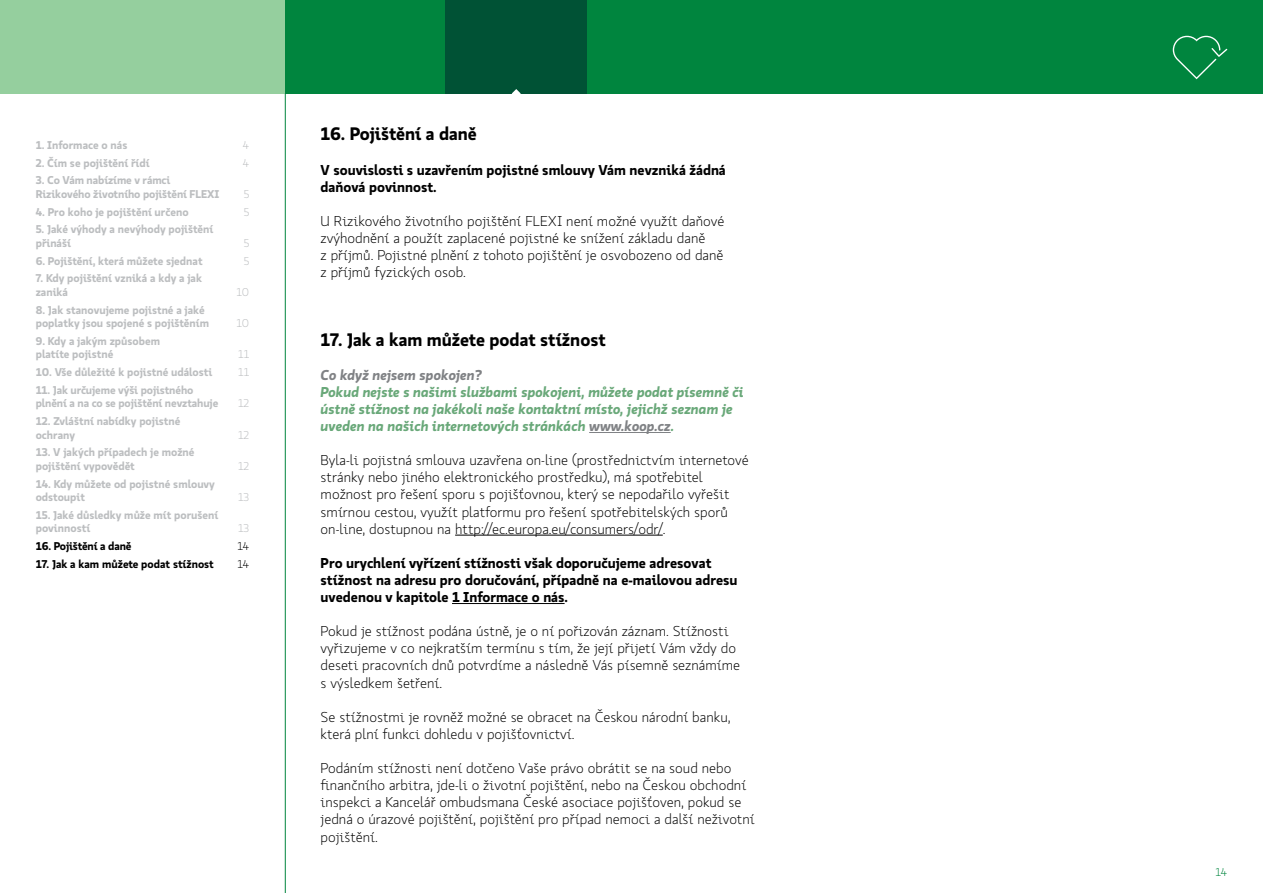
<style>
.page{position:relative;width:1263px;height:893px;background:#fff}
.page>*{position:absolute;margin:0;border:0;box-sizing:border-box;transform-origin:0 0}
.t1{font:700 18px "Koop Pro";color:#000}
.t2{font:300 14.25px/17.1px "Koop Pro";color:#000}
.t3{font:700 14.25px/17.1px "Koop Pro";color:#000}
.t4{font:italic 700 14.25px/17.1px "Koop Pro";color:#69a879}
.t5{font:italic 700 14.25px "Koop Pro";color:#808285}
.t6{font:700 11.25px/13.5px "Koop Pro";color:#bcbec0}
.t7{font:700 11.25px "Koop Pro";color:#000}
.t8{font:300 11.25px "Koop Pro";color:#bcbec0}
.t9{font:300 11.25px "Koop Pro";color:#000}
.t10{font:300 11.25px "Koop Pro";color:#00853e}
.s1{color:#808285}
</style>
<div class="page">
<div style="left:0;top:0;width:285px;height:94px;background:#95cf9e"></div>
<div style="left:285px;top:0;width:978px;height:94px;background:#00853e"></div>
<div style="left:445px;top:0;width:142px;height:94px;background:#005235"></div>
<svg style="left:1173px;top:36px;width:54px;height:43px"></svg>
<hr style="left:285px;top:94px;width:1px;height:799px;background:#00853e">
<hr style="left:589px;top:432px;width:82px;height:1px;background:#808285">
<hr style="left:455px;top:535px;width:208px;height:1px;background:#000">
<hr style="left:452px;top:603px;width:113px;height:1px;background:#000">
<svg style="left:512px;top:89px;width:9px;height:5px"></svg>
<p class="t6" style="left:36px;top:138px;width:93px">1. Informace o nás</p>
<p class="t8" style="left:243px;top:137px;width:8px">4</p>
<p class="t6" style="left:36px;top:155px;width:115px">2. Čím se pojištění řídí</p>
<p class="t8" style="left:243px;top:155px;width:8px">4</p>
<p class="t6" style="left:36px;top:173px;width:185px">3. Co Vám nabízíme v rámci<br>Rizikového životního pojištění FLEXI</p>
<p class="t8" style="left:244px;top:186px;width:7px">5</p>
<p class="t6" style="left:36px;top:204px;width:154px">4. Pro koho je pojištění určeno</p>
<p class="t8" style="left:244px;top:204px;width:7px">5</p>
<p class="t6" style="left:36px;top:222px;width:179px">5. Jaké výhody a nevýhody pojištění přináší</p>
<p class="t8" style="left:244px;top:235px;width:7px">5</p>
<p class="t6" style="left:36px;top:253px;width:168px">6. Pojištění, která můžete sjednat</p>
<p class="t8" style="left:244px;top:253px;width:7px">5</p>
<p class="t6" style="left:36px;top:271px;width:168px">7. Kdy pojištění vzniká a kdy a jak zaniká</p>
<p class="t8" style="left:236px;top:284px;width:14px">10</p>
<p class="t6" style="left:36px;top:302px;width:175px">8. Jak stanovujeme pojistné a jaké poplatky jsou spojené s pojištěním</p>
<p class="t6" style="left:36px;top:334px;width:126px">9. Kdy a jakým způsobem platíte pojistné</p>
<p class="t8" style="left:236px;top:316px;width:14px">10</p>
<p class="t8" style="left:238px;top:347px;width:12px">11</p>
<p class="t6" style="left:36px;top:365px;width:178px">10. Vše důležité k pojistné události</p>
<p class="t8" style="left:238px;top:365px;width:12px">11</p>
<p class="t6" style="left:36px;top:383px;width:184px">11. Jak určujeme výši pojistného plnění a na co se pojištění nevztahuje</p>
<p class="t8" style="left:238px;top:396px;width:13px">12</p>
<p class="t6" style="left:36px;top:414px;width:146px">12. Zvláštní nabídky pojistné ochrany</p>
<p class="t6" style="left:36px;top:445px;width:160px">13. V jakých případech je možné pojištění vypovědět</p>
<p class="t6" style="left:36px;top:476px;width:181px">14. Kdy můžete od pojistné smlouvy odstoupit</p>
<p class="t6" style="left:36px;top:508px;width:184px">15. Jaké důsledky může mít porušení povinností</p>
<p class="t8" style="left:238px;top:427px;width:13px">12</p>
<p class="t8" style="left:238px;top:458px;width:13px">12</p>
<p class="t8" style="left:238px;top:490px;width:13px">13</p>
<p class="t8" style="left:238px;top:521px;width:13px">13</p>
<p class="t7" style="left:36px;top:538px;width:97px">16. Pojištění a daně</p>
<p class="t9" style="left:237px;top:539px;width:13px">14</p>
<p class="t7" style="left:36px;top:556px;width:180px">17. Jak a kam můžete podat stížnost</p>
<p class="t9" style="left:237px;top:557px;width:13px">14</p>
<p class="t1" style="left:321px;top:121px;width:158px">16. Pojištění a daně</p>
<p class="t3" style="left:321px;top:160px;width:407px">V souvislosti s uzavřením pojistné smlouvy Vám nevzniká žádná daňová povinnost.</p>
<p class="t2" style="left:321px;top:212px;width:405px">U Rizikového životního pojištění FLEXI není možné využít daňové zvýhodnění a použít zaplacené pojistné ke snížení základu daně<br>z příjmů. Pojistné plnění z tohoto pojištění je osvobozeno od daně z příjmů fyzických osob.</p>
<p class="t1" style="left:321px;top:326px;width:287px">17. Jak a kam můžete podat stížnost</p>
<p class="t5" style="left:321px;top:365px;width:163px">Co když nejsem spokojen?</p>
<p class="t4" style="left:321px;top:383px;width:425px">Pokud nejste s našimi službami spokojeni, můžete podat písemně či ústně stížnost na jakékoli naše kontaktní místo, jejichž seznam je uveden na našich internetových stránkách <span class="s1">www.koop.cz</span>.</p>
<p class="t2" style="left:321px;top:452px;width:430px">Byla-li pojistná smlouva uzavřena on-line (prostřednictvím internetové stránky nebo jiného elektronického prostředku), má spotřebitel možnost pro řešení sporu s pojišťovnou, který se nepodařilo vyřešit smírnou cestou, využít platformu pro řešení spotřebitelských sporů on-line, dostupnou na http://ec.europa.eu/consumers/odr/.</p>
<p class="t3" style="left:321px;top:554px;width:418px">Pro urychlení vyřízení stížnosti však doporučujeme adresovat stížnost na adresu pro doručování, případně na e-mailovou adresu uvedenou v kapitole 1 Informace o nás.</p>
<p class="t2" style="left:321px;top:623px;width:421px">Pokud je stížnost podána ústně, je o ní pořizován záznam. Stížnosti vyřizujeme v co nejkratším termínu s tím, že její přijetí Vám vždy do deseti pracovních dnů potvrdíme a následně Vás písemně seznámíme s výsledkem šetření.</p>
<p class="t2" style="left:321px;top:708px;width:411px">Se stížnostmi je rovněž možné se obracet na Českou národní banku, která plní funkci dohledu v pojišťovnictví.</p>
<p class="t2" style="left:321px;top:759px;width:436px">Podáním stížnosti není dotčeno Vaše právo obrátit se na soud nebo finančního arbitra, jde-li o životní pojištění, nebo na Českou obchodní inspekci a Kancelář ombudsmana České asociace pojišťoven, pokud se jedná o úrazové pojištění, pojištění pro případ nemoci a další neživotní pojištění.</p>
<p class="t10" style="left:1215px;top:864px;width:13px">14</p>
</div>
